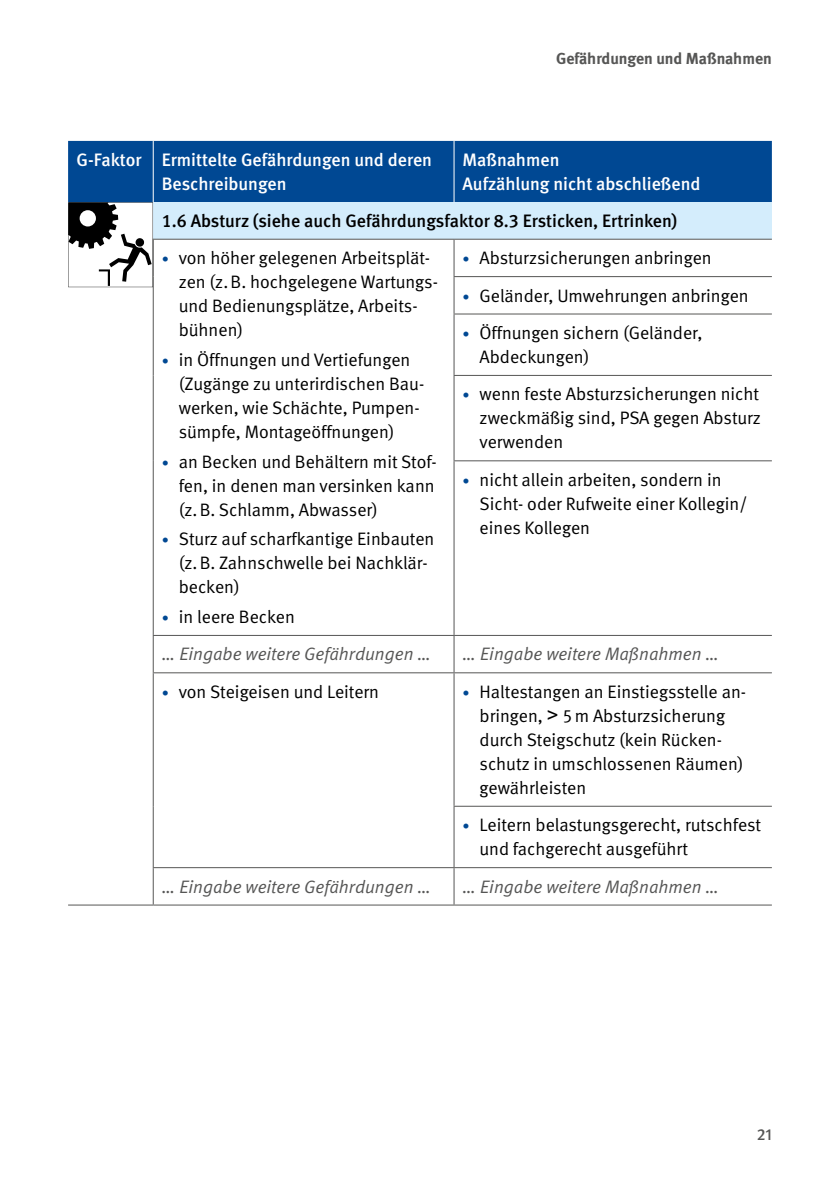
<style>
.page{position:relative;width:840px;height:1191px;background:#fff}
.page>*{position:absolute;margin:0;border:0;box-sizing:border-box;transform-origin:0 0}
.t1{font:18px/24px "DGUV Meta";color:#000}
.Tabellen_und_Graphen_TI_grau_kursiv{font:italic 18px "DGUV Meta";color:#565655}
.t2{font:500 18px/24px "DGUV Meta";color:#fff}
.Tabellen_und_Graphen_TI_medium{font:500 18px "DGUV Meta";color:#000}
.t3{font:700 16px "DGUV Meta";color:#565655}
.t4{font:500 16px "DGUV Meta";color:#565655}
.s1{font-size:14px;color:#004893}
.s2{font-family:"Arial";font-size:20px}
</style>
<div class="page">
<div style="left:68px;top:141px;width:703px;height:61px;background:#004893"></div>
<div style="left:153px;top:202px;width:618px;height:37px;background:#d4edfc"></div>
<hr style="left:153px;top:141px;width:1px;height:61px;background:#fff">
<hr style="left:453px;top:141px;width:1px;height:61px;background:#fff">
<hr style="left:153px;top:240px;width:1px;height:37px;background:#565655">
<hr style="left:453px;top:240px;width:1px;height:36px;background:#565655">
<hr style="left:153px;top:277px;width:1px;height:37px;background:#565655">
<hr style="left:453px;top:276px;width:318px;height:1px;background:#565655">
<hr style="left:453px;top:277px;width:1px;height:36px;background:#565655">
<hr style="left:153px;top:314px;width:1px;height:61px;background:#565655">
<hr style="left:453px;top:313px;width:318px;height:1px;background:#565655">
<hr style="left:453px;top:314px;width:1px;height:61px;background:#565655">
<hr style="left:153px;top:375px;width:1px;height:86px;background:#565655">
<hr style="left:453px;top:375px;width:318px;height:1px;background:#565655">
<hr style="left:453px;top:376px;width:1px;height:84px;background:#565655">
<hr style="left:153px;top:461px;width:1px;height:174px;background:#565655">
<hr style="left:453px;top:460px;width:318px;height:1px;background:#565655">
<hr style="left:453px;top:461px;width:1px;height:174px;background:#565655">
<hr style="left:153px;top:636px;width:1px;height:36px;background:#565655">
<hr style="left:453px;top:636px;width:1px;height:36px;background:#565655">
<hr style="left:153px;top:673px;width:1px;height:133px;background:#565655">
<hr style="left:453px;top:673px;width:1px;height:132px;background:#565655">
<hr style="left:153px;top:806px;width:1px;height:61px;background:#565655">
<hr style="left:453px;top:805px;width:318px;height:1px;background:#565655">
<hr style="left:453px;top:806px;width:1px;height:61px;background:#565655">
<hr style="left:153px;top:868px;width:1px;height:36px;background:#565655">
<hr style="left:453px;top:868px;width:1px;height:36px;background:#565655">
<hr style="left:153px;top:239px;width:301px;height:1px;background:#565655">
<hr style="left:454px;top:239px;width:317px;height:1px;background:#565655">
<hr style="left:153px;top:635px;width:301px;height:1px;background:#565655">
<hr style="left:454px;top:635px;width:317px;height:1px;background:#565655">
<hr style="left:153px;top:672px;width:301px;height:1px;background:#565655">
<hr style="left:454px;top:672px;width:317px;height:1px;background:#565655">
<hr style="left:153px;top:867px;width:301px;height:1px;background:#565655">
<hr style="left:454px;top:867px;width:317px;height:1px;background:#565655">
<hr style="left:153px;top:904px;width:301px;height:1px;background:#565655">
<hr style="left:454px;top:904px;width:317px;height:1px;background:#565655">
<hr style="left:68px;top:904px;width:85px;height:1px;background:#565655">
<svg style="left:68px;top:202px;width:85px;height:85px"></svg>
<p class="t3" style="left:556px;top:49px;width:217px">Gefährdungen und Maßnahmen</p>
<p class="t2" style="left:162px;top:148px;width:272px;text-indent:-85px">G-Faktor Ermittelte Gefährdungen und deren<br>Beschreibungen</p>
<p class="t2" style="left:462px;top:148px;width:239px">Maßnahmen<br>Aufzählung nicht abschließend</p>
<p class="Tabellen_und_Graphen_TI_medium" style="left:162px;top:210px;width:517px">1.6 Absturz (siehe auch Gefährdungsfaktor 8.3 Ersticken, Ertrinken)</p>
<p class="t1" style="left:179px;top:246px;width:260px;text-indent:-17px"><span class="s1">•</span> von höher gelegenen Arbeitsplät&shy;zen (z.B. hochgelegene Wartungs&shy;und Bedienungsplätze, Arbeits&shy;bühnen)</p>
<p class="t1" style="left:179px;top:348px;width:247px;text-indent:-17px"><span class="s1">•</span> in Öffnungen und Vertiefungen (Zugänge zu unterirdischen Bau&shy;werken, wie Schächte, Pumpen&shy;sümpfe, Montageöffnungen)</p>
<p class="t1" style="left:179px;top:450px;width:259px;text-align:justify;text-indent:-17px"><span class="s1">•</span> an Becken und Behältern mit Stof&shy;fen, in denen man versinken kann (z.B. Schlamm, Abwasser)</p>
<p class="t1" style="left:179px;top:527px;width:257px;text-indent:-17px"><span class="s1">•</span> Sturz auf scharfkantige Einbauten (z.B. Zahnschwelle bei Nachklär&shy;becken)</p>
<p class="t1" style="left:162px;top:605px;width:134px"><span class="s1">•</span> in leere Becken</p>
<p class="t1" style="left:462px;top:246px;width:250px"><span class="s1">•</span> Absturzsicherungen anbringen</p>
<p class="t1" style="left:462px;top:284px;width:287px"><span class="s1">•</span> Geländer, Umwehrungen anbringen</p>
<p class="t1" style="left:479px;top:321px;width:224px;text-indent:-17px"><span class="s1">•</span> Öffnungen sichern (Geländer,<br>Abdeckungen)</p>
<p class="t1" style="left:479px;top:382px;width:283px;text-align:justify;text-indent:-17px"><span class="s1">•</span> wenn feste Absturzsicherungen nicht zweckmäßig sind, PSA gegen Absturz verwenden</p>
<p class="t1" style="left:479px;top:468px;width:269px;text-indent:-17px"><span class="s1">•</span> nicht allein arbeiten, sondern in<br>Sicht- oder Rufweite einer Kollegin/ eines Kollegen</p>
<p class="Tabellen_und_Graphen_TI_grau_kursiv" style="left:162px;top:643px;width:271px">… Eingabe weitere Gefährdungen …</p>
<p class="Tabellen_und_Graphen_TI_grau_kursiv" style="left:462px;top:643px;width:258px">… Eingabe weitere Maßnahmen …</p>
<p class="t1" style="left:162px;top:680px;width:219px"><span class="s1">•</span> von Steigeisen und Leitern</p>
<p class="t1" style="left:479px;top:680px;width:268px;text-indent:-17px"><span class="s1">•</span> Haltestangen an Einstiegsstelle an&shy;bringen, <span class="s2">&gt;</span> 5m Absturzsicherung durch Steigschutz (kein Rücken&shy;schutz in umschlossenen Räumen) gewährleisten</p>
<p class="t1" style="left:479px;top:813px;width:283px;text-indent:-17px"><span class="s1">•</span> Leitern belastungsgerecht, rutschfest und fachgerecht ausgeführt</p>
<p class="Tabellen_und_Graphen_TI_grau_kursiv" style="left:162px;top:876px;width:271px">… Eingabe weitere Gefährdungen …</p>
<p class="Tabellen_und_Graphen_TI_grau_kursiv" style="left:462px;top:876px;width:258px">… Eingabe weitere Maßnahmen …</p>
<p class="t4" style="left:756px;top:1124px;width:16px">21</p>
</div>
